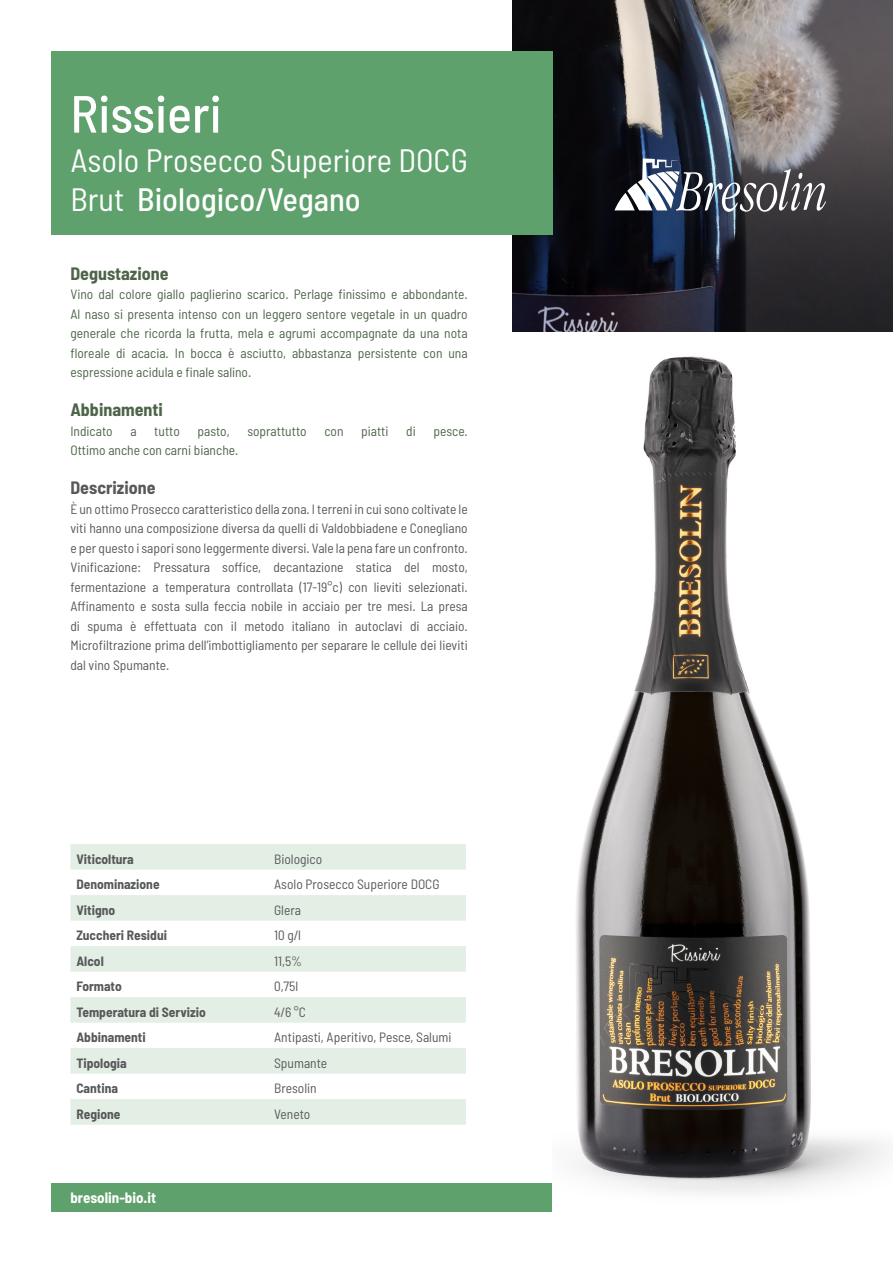
<style>
.page{position:relative;width:893px;height:1263px;background:#fff}
.page>*{position:absolute;margin:0;border:0;box-sizing:border-box;transform-origin:0 0}
.t1{font:500 semi-condensed 52.2px "Barlow";color:#fff}
.t2{font:semi-condensed 32.4px "Barlow";color:#fff}
.t3{font:500 semi-condensed 32.4px "Barlow";color:#fff}
.t4{font:700 semi-condensed 18px "Barlow";color:#4d6449}
.t5{font:700 semi-condensed 18px "Barlow";color:#57585a}
.t6{font:700 semi-condensed 15px "Barlow";color:#fff}
.t7{font:semi-condensed 13.5px/19.5px "Barlow";color:#57585a;text-align:justify}
.t8{font:semi-condensed 13.5px/19.5px "Barlow";color:#4d6449;text-align:justify}
.t9{font:700 semi-condensed 13.5px "Barlow";color:#57585a}
.s1{font-weight:400}
</style>
<div class="page">
<img style="left:512px;top:0;width:381px;height:332px">
<div style="left:51px;top:51px;width:502px;height:183px;background:#5fa16c"></div>
<div style="left:51px;top:1183px;width:502px;height:29px;background:#5fa16c"></div>
<svg style="left:70px;top:844px;width:396px;height:281px;fill:#e3eee4"></svg>
<svg style="left:614px;top:158px;width:212px;height:54px"></svg>
<img style="left:576px;top:356px;width:310px;height:838px">
<p class="t1" style="left:70px;top:81px;width:153px">Rissieri</p>
<p class="t2" style="left:70px;top:140px;width:399px">Asolo Prosecco Superiore DOCG</p>
<p class="t3" style="left:70px;top:179px;width:292px"><span class="s1">Brut</span> Biologico/Vegano</p>
<p class="t4" style="left:70px;top:262px;width:100px">Degustazione</p>
<p class="t8" style="left:70px;top:284px;width:399px">Vino dal colore giallo paglierino scarico. Perlage finissimo e abbondante.<br>Al naso si presenta intenso con un leggero sentore vegetale in un quadro generale che ricorda la frutta, mela e agrumi accompagnate da una nota floreale di acacia. In bocca è asciutto, abbastanza persistente con una espressione acidula e finale salino.</p>
<p class="t4" style="left:70px;top:398px;width:94px">Abbinamenti</p>
<p class="t8" style="left:70px;top:421px;width:44px">Indicato</p>
<p class="t8" style="left:130px;top:421px;width:8px">a</p>
<p class="t8" style="left:154px;top:421px;width:27px">tutto</p>
<p class="t8" style="left:198px;top:421px;width:34px">pasto,</p>
<p class="t8" style="left:247px;top:421px;width:61px">soprattutto</p>
<p class="t8" style="left:324px;top:421px;width:21px">con</p>
<p class="t8" style="left:361px;top:421px;width:29px">piatti</p>
<p class="t8" style="left:406px;top:421px;width:11px">di</p>
<p class="t8" style="left:433px;top:421px;width:36px">pesce.</p>
<p class="t8" style="left:70px;top:440px;width:169px">Ottimo anche con carni bianche.</p>
<p class="t5" style="left:70px;top:476px;width:87px">Descrizione</p>
<p class="t7" style="left:70px;top:499px;width:399px">È un ottimo Prosecco caratteristico della zona. I terreni in cui sono coltivate le viti hanno una composizione diversa da quelli di Valdobbiadene e Conegliano e per questo i sapori sono leggermente diversi. Vale la pena fare un confronto.</p>
<p class="t7" style="left:70px;top:557px;width:399px">Vinificazione: Pressatura soffice, decantazione statica del mosto, fermentazione a temperatura controllata (17-19°c) con lieviti selezionati.<br>Affinamento e sosta sulla feccia nobile in acciaio per tre mesi. La presa di spuma è effettuata con il metodo italiano in autoclavi di acciaio.<br>Microfiltrazione prima dell’imbottigliamento per separare le cellule dei lieviti dal vino Spumante.</p>
<p class="t9" style="left:76px;top:850px;width:59px">Viticoltura</p>
<p class="t7" style="left:274px;top:849px;width:50px">Biologico</p>
<p class="t9" style="left:76px;top:876px;width:85px">Denominazione</p>
<p class="t7" style="left:274px;top:874px;width:167px">Asolo Prosecco Superiore DOCG</p>
<p class="t9" style="left:76px;top:901px;width:40px">Vitigno</p>
<p class="t7" style="left:274px;top:900px;width:28px">Glera</p>
<p class="t9" style="left:76px;top:927px;width:92px">Zuccheri Residui</p>
<p class="t7" style="left:274px;top:925px;width:28px">10 g/l</p>
<p class="t9" style="left:76px;top:952px;width:29px">Alcol</p>
<p class="t7" style="left:274px;top:951px;width:30px">11,5%</p>
<p class="t9" style="left:76px;top:978px;width:47px">Formato</p>
<p class="t7" style="left:274px;top:976px;width:26px">0,75l</p>
<p class="t9" style="left:76px;top:1003px;width:131px">Temperatura di Servizio</p>
<p class="t7" style="left:274px;top:1002px;width:33px">4/6 °C</p>
<p class="t9" style="left:76px;top:1029px;width:71px">Abbinamenti</p>
<p class="t7" style="left:274px;top:1027px;width:179px">Antipasti, Aperitivo, Pesce, Salumi</p>
<p class="t9" style="left:76px;top:1054px;width:52px">Tipologia</p>
<p class="t7" style="left:274px;top:1053px;width:55px">Spumante</p>
<p class="t9" style="left:76px;top:1080px;width:43px">Cantina</p>
<p class="t7" style="left:274px;top:1078px;width:44px">Bresolin</p>
<p class="t9" style="left:76px;top:1105px;width:46px">Regione</p>
<p class="t7" style="left:274px;top:1104px;width:38px">Veneto</p>
<p class="t6" style="left:70px;top:1188px;width:87px">bresolin-bio.it</p>
</div>
